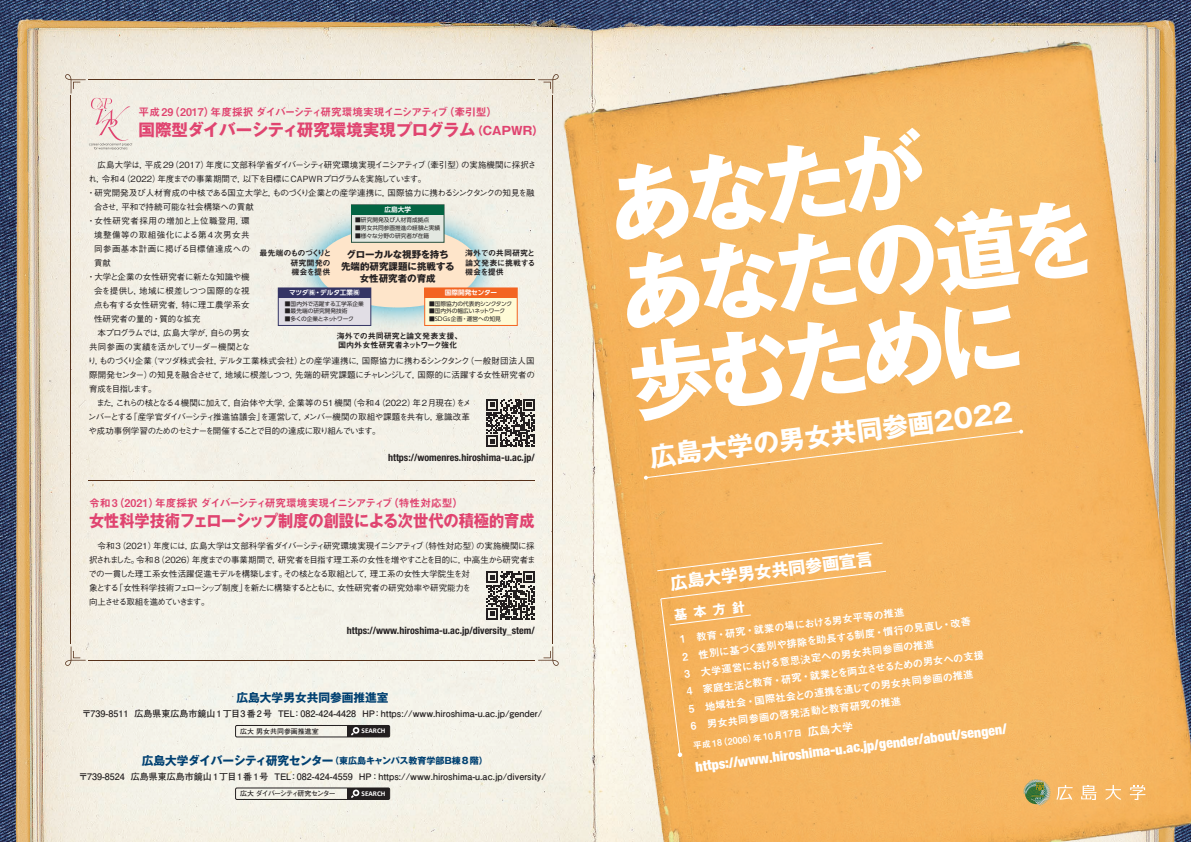
<style>
.page{position:relative;width:1191px;height:842px;background:#fff}
.page>*{position:absolute;margin:0;border:0;box-sizing:border-box;transform-origin:0 0}
.t1{font:700 85px/89px "Gothic MB101 Pr 6";color:#fff}
.t2{font:700 26px "Gothic MB101 Pr 6";color:#fff}
.t3{font:700 17px "Gothic MB101 Pr 6";color:#fff}
.t4{font:700 16.5px "Gothic MB101 Pr 6";color:#e04470;scale:.92 1}
.t5{font:700 16.5px "Gothic MB101 Pr 6";letter-spacing:-.03em;color:#e04470}
.t6{font:900 condensed 14px "Helvetica Neue LT Std";color:#fff}
.t7{font:700 13px "Gothic MB101 Pr 6";color:#fff}
.t8{font:700 11.7px "Gothic MB101 Pr 6";color:#004071}
.t9{font:10.7px "Midashi Go Pr 6 MB31";color:#e04470}
.t10{font:10.5px/17.5px "Midashi Go Pr 6 MB31";color:#fff}
.t11{font:700 condensed 10px "Helvetica Neue LT Std";color:#231f20}
.t12{font:700 9.5px/12.4px "Gothic MB101 Pr 6";color:#231f20;text-align:center}
.t13{font:700 9px "Futo Go B101 Pr 6";color:#231f20}
.t14{font:700 9px "Gothic MB101 Pr 6";letter-spacing:-.015em;color:#004071}
.t15{font:9px "Midashi Go Pr 6 MB31";color:#fff}
.t16{font:500 8.5px "Gothic BBB Pr 6";letter-spacing:-.025em;color:#231f20}
.t17{font:500 8.5px/14px "Gothic BBB Pr 6";letter-spacing:-.05em;color:#231f20}
.t18{font:500 8.5px "Gothic BBB Pr 6";color:#231f20}
.t19{font:500 8.5px "Gothic BBB Pr 6";letter-spacing:-.07em;color:#231f20}
.t20{font:500 8.5px "Gothic BBB Pr 6";letter-spacing:-.06em;color:#231f20}
.t21{font:500 8.5px "Gothic BBB Pr 6";letter-spacing:-.1em;color:#231f20}
.t22{font:500 8.5px "Gothic BBB Pr 6";letter-spacing:.065em;color:#231f20}
.t23{font:500 8.5px "Gothic BBB Pr 6";letter-spacing:-.085em;color:#231f20}
.t24{font:500 8.5px "Gothic BBB Pr 6";letter-spacing:-.065em;color:#231f20}
.t25{font:500 8.5px "Gothic BBB Pr 6";letter-spacing:.02em;color:#231f20}
.t26{font:500 8.5px "Gothic BBB Pr 6";letter-spacing:.055em;color:#231f20}
.t27{font:500 8.5px "Gothic BBB Pr 6";letter-spacing:-.18em;color:#231f20}
.t28{font:8.1px/9.5px "Midashi Go Pr 6 MB31";color:#231f20;text-align:justify}
.t29{font:700 7.3px "Calibri";color:#fff}
.t30{font:700 6.9px "Futo Go B101 Pr 6";letter-spacing:-.125em;color:#231f20}
.t31{font:700 6.9px "Futo Go B101 Pr 6";color:#231f20}
.t32{font:700 6.7px "UD Shin Go Pro De";letter-spacing:-.005em;color:#fff}
.t33{font:700 6.7px "UD Shin Go Pro De";letter-spacing:-.025em;color:#fff}
.t34{font:5.7px "UD Shin Go Pro";color:#231f20}
.t35{font:5.7px "UD Shin Go Pro";letter-spacing:-.08em;color:#231f20}
.s1{font-size:11.6px}
.s2{font-size:11.7px}
.s3{font-size:11.5px}
</style>
<div class="page">
<img style="left:0;top:0;width:1191px;height:842px">
<img style="left:13px;top:14px;width:1166px;height:828px">
<img style="left:555px;top:34px;width:636px;height:808px">
<svg style="left:1023px;top:779px;width:27px;height:27px"></svg>
<svg style="left:1081px;top:785px;width:15px;height:15px"></svg>
<svg style="left:1130px;top:785px;width:15px;height:15px"></svg>
<svg style="left:1105px;top:785px;width:16px;height:15px"></svg>
<svg style="left:1056px;top:785px;width:16px;height:15px"></svg>
<svg style="left:644px;top:429px;width:379px;height:51px;background:#f5b765"></svg>
<div style="left:358px;top:725px;width:32px;height:12px;background:#231f20"></div>
<div style="left:347px;top:725px;width:31px;height:12px;background:#231f20"></div>
<div style="left:235px;top:725px;width:155px;height:12px;border:1px solid #231f20"></div>
<svg style="left:351px;top:727px;width:8px;height:8px"></svg>
<div style="left:358px;top:788px;width:32px;height:11px;background:#231f20"></div>
<div style="left:347px;top:788px;width:31px;height:11px;background:#231f20"></div>
<div style="left:235px;top:788px;width:155px;height:12px;border:1px solid #231f20"></div>
<svg style="left:351px;top:789px;width:8px;height:9px"></svg>
<svg style="left:656px;top:542px;width:230px;height:215px;background:#f5b560"></svg>
<img style="left:283px;top:192px;width:230px;height:150px">
<div style="left:317px;top:227px;width:161px;height:80px;background:#fee5ca;border-radius:50%"></div>
<div style="left:278px;top:288px;width:93px;height:38px;background:#e1dee5;border:1px solid #343464"></div>
<div style="left:424px;top:288px;width:93px;height:38px;background:#fffbd6;border:1px solid #f36421"></div>
<div style="left:278px;top:288px;width:93px;height:10px;background:#343464"></div>
<div style="left:425px;top:288px;width:92px;height:10px;background:#f36421"></div>
<div style="left:351px;top:204px;width:93px;height:39px;background:#e3e8e1;border:1px solid #264e3d"></div>
<div style="left:351px;top:205px;width:93px;height:10px;background:#026442"></div>
<hr style="left:89px;top:480px;width:446px;height:1px;background:#56311a">
<svg style="left:65px;top:74px;width:67px;height:75px;background:#ebe0d7"></svg>
<svg style="left:538px;top:74px;width:20px;height:20px"></svg>
<hr style="left:89px;top:79px;width:446px;height:1px;background:#56311a">
<svg style="left:538px;top:646px;width:20px;height:20px"></svg>
<svg style="left:65px;top:646px;width:21px;height:20px"></svg>
<hr style="left:89px;top:660px;width:446px;height:1px;background:#56311a">
<hr style="left:71px;top:95px;width:1px;height:549px;background:#56311a">
<hr style="left:552px;top:95px;width:1px;height:549px;background:#56311a">
<svg style="left:486px;top:571px;width:49px;height:49px;background:#726f6c"></svg>
<svg style="left:486px;top:399px;width:49px;height:48px;background:#726e6b"></svg>
<p class="t9" style="left:139px;top:104px;width:360px">平成29（2017）年度採択 ダイバーシティ研究環境実現イニシアティブ（牽引型）</p>
<h3 class="t5" style="left:139px;top:116px;width:406px">国際型ダイバーシティ研究環境実現プログラム<span class="s1">（CAPWR）</span></h3>
<p class="t16" style="left:89px;top:158px;width:448px">　広島大学は，平成29（2017）年度に文部科学省ダイバーシティ研究環境実現イニシアティブ（牽引型）の実施機関に採択さ</p>
<p class="t20" style="left:88px;top:172px;width:339px">れ，令和 4（2022）年度までの事業期間で，以下を目標にCAPWRプログラムを実施しています。</p>
<p class="t16" style="left:87px;top:186px;width:449px">・研究開発及び人材育成の中核である国立大学と，ものづくり企業との産学連携に，国際協力に携わるシンクタンクの知見を融</p>
<p class="t16" style="left:94px;top:200px;width:161px">合させ，平和で持続可能な社会構築への貢献</p>
<p class="t22" style="left:87px;top:214px;width:164px">・女性研究者採用の増加と上位職登用，環</p>
<p class="t22" style="left:94px;top:228px;width:157px">境整備等の取組強化による第4次男女共</p>
<p class="t26" style="left:94px;top:242px;width:157px">同参画基本計画に掲げる目標値達成への</p>
<p class="t16" style="left:94px;top:256px;width:18px">貢献</p>
<p class="t16" style="left:87px;top:270px;width:164px">・大学と企業の女性研究者に新たな知識や機</p>
<p class="t18" style="left:94px;top:284px;width:157px">会を提供し，地域に根差しつつ国際的な視</p>
<p class="t25" style="left:94px;top:298px;width:157px">点も有する女性研究者，特に理工農学系女</p>
<p class="t18" style="left:94px;top:312px;width:108px">性研究者の量的・質的な拡充</p>
<p class="t23" style="left:89px;top:326px;width:162px">　本プログラムでは，広島大学が，自らの男女</p>
<p class="t24" style="left:89px;top:340px;width:163px">共同参画の実績を活かしてリーダー機関とな</p>
<p class="t16" style="left:88px;top:354px;width:448px">り，ものづくり企業（マツダ株式会社，デルタ工業株式会社）との産学連携に，国際協力に携わるシンクタンク（一般財団法人国</p>
<p class="t16" style="left:89px;top:368px;width:447px">際開発センター）の知見を融合させて，地域に根差しつつ，先端的研究課題にチャレンジして，国際的に活躍する女性研究者の</p>
<p class="t27" style="left:89px;top:382px;width:69px">育成を目指します。</p>
<p class="t18" style="left:89px;top:396px;width:384px">　また，これらの核となる4機関に加えて，自治体や大学，企業等の51機関（令和4（2022）年2月現在）をメ</p>
<p class="t19" style="left:88px;top:410px;width:383px">ンバーとする「産学官ダイバーシティ推進協議会」を運営して，メンバー機関の取組や課題を共有し，意識改革</p>
<p class="t21" style="left:89px;top:424px;width:294px">や成功事例学習のためのセミナーを開催することで目的の達成に取り組んでいます。</p>
<p class="t32" style="left:384px;top:204px;width:28px">広島大学</p>
<p class="t34" style="left:355px;top:216px;width:76px">■研究開発及び人材育成拠点</p>
<p class="t34" style="left:355px;top:223px;width:86px">■男女共同参画推進の経験と実績</p>
<p class="t34" style="left:355px;top:231px;width:75px">■様々な分野の研究者が在籍</p>
<p class="t12" style="left:341px;top:247px;width:115px">グローカルな視野を持ち先端的研究課題に挑戦する女性研究者の育成</p>
<p class="t28" style="left:290px;top:248px;width:42px;text-indent:-31px">最先端のものづくりと研究開発の機会を提供</p>
<p class="t28" style="left:465px;top:248px;width:72px">海外での共同研究と論文発表に挑戦する機会を提供</p>
<p class="t33" style="left:289px;top:287px;width:72px">マツダ㈱・デルタ工業㈱</p>
<p class="t32" style="left:445px;top:287px;width:54px">国際開発センター</p>
<p class="t34" style="left:285px;top:299px;width:81px">■国内外で活躍する工学系企業</p>
<p class="t34" style="left:285px;top:306px;width:64px">■最先端の研究開発技術</p>
<p class="t35" style="left:285px;top:314px;width:70px">■多くの企業とネットワーク</p>
<p class="t34" style="left:429px;top:299px;width:85px">■国際協力の代表的シンクタンク</p>
<p class="t34" style="left:429px;top:306px;width:78px">■国内外の幅広いネットワーク</p>
<p class="t34" style="left:429px;top:314px;width:73px">■SDGs企画・運営への知見</p>
<p class="t28" style="left:337px;top:330px;width:127px">海外での共同研究と論文発表支援、国内外女性研究者ネットワーク強化</p>
<p class="t11" style="left:388px;top:451px;width:148px">https://womenres.hiroshima-u.ac.jp/</p>
<p class="t9" style="left:89px;top:495px;width:376px">令和3（2021）年度採択 ダイバーシティ研究環境実現イニシアティブ（特性対応型）</p>
<h3 class="t4" style="left:89px;top:507px;width:486px">女性科学技術フェローシップ制度の創設による次世代の積極的育成</h3>
<p class="t17" style="left:88px;top:538px;width:449px">　令和3（2021）年度には，広島大学は文部科学省ダイバーシティ研究環境実現イニシアティブ（特性対応型）の実施機関に採択されました。令和 8（2026）年度までの事業期間で，研究者を目指す理工系の女性を増やすことを目的に，中高生から研究者までの一貫した理工系女性活躍促進モデルを構築します。その核となる取組として，理工系の女性大学院生を対<br>象とする「女性科学技術フェローシップ制度」を新たに構築するとともに，女性研究者の研究効率や研究能力を<br>向上させる取組を進めていきます。</p>
<p class="t11" style="left:347px;top:624px;width:189px">https://www.hiroshima-u.ac.jp/diversity_stem/</p>
<h3 class="t8" style="left:236px;top:688px;width:154px">広島大学男女共同参画推進室</h3>
<p class="t13" style="left:82px;top:706px;width:461px">〒739-8511 広島県東広島市鏡山1丁目3番2号 ＴＥＬ：082-424-4428 ＨＰ：https://www.hiroshima-u.ac.jp/gender/</p>
<p class="t31" style="left:240px;top:726px;width:80px">広大 男女共同参画推進室</p>
<p class="t29" style="left:362px;top:726px;width:25px">SEARCH</p>
<p class="t14" style="left:142px;top:753px;width:348px"><span class="s2">広島大学ダイバーシティ研究センター</span>（東広島キャンパス教育学部Ｂ棟8階）</p>
<p class="t13" style="left:79px;top:769px;width:468px">〒739-8524 広島県東広島市鏡山1丁目1番1号 ＴＥＬ：082-424-4559 HP：https://www.hiroshima-u.ac.jp/diversity/</p>
<p class="t30" style="left:240px;top:788px;width:97px">広大 ダイバーシティ研究センター</p>
<p class="t29" style="left:362px;top:789px;width:25px">SEARCH</p>
<h1 class="t1" style="left:602px;top:160px;width:481px;rotate:-7deg">あなたが<br>あなたの道を歩むために</h1>
<h2 class="t2" style="left:647px;top:435px;width:366px;rotate:-7deg">広島大学の男女共同参画2022</h2>
<h3 class="t3" style="left:668px;top:569px;width:206px;rotate:-7deg">広島大学男女共同参画宣言</h3>
<h3 class="t7" style="left:673px;top:604px;width:73px;rotate:-7deg">基本方針</h3>
<p class="t10" style="left:679px;top:630px;width:301px;rotate:-7deg">1　教育・研究・就業の場における男女平等の推進<br>2　性別に基づく差別や排除を助長する制度・慣行の見直し・改善<br>3　大学運営における意思決定への男女共同参画の推進<br>4　家庭生活と教育・研究・就業とを両立させるための男女への支援<br>5　地域社会・国際社会との連携を通じての男女共同参画の推進<br>6　男女共同参画の啓発活動と教育研究の推進</p>
<p class="t15" style="left:692px;top:738px;width:163px;rotate:-7deg">平成18（2006）年10月17日 <span class="s3">広島大学</span></p>
<h3 class="t6" style="left:694px;top:758px;width:315px;rotate:-7deg">https://www.hiroshima-u.ac.jp/gender/about/sengen/</h3>
</div>
